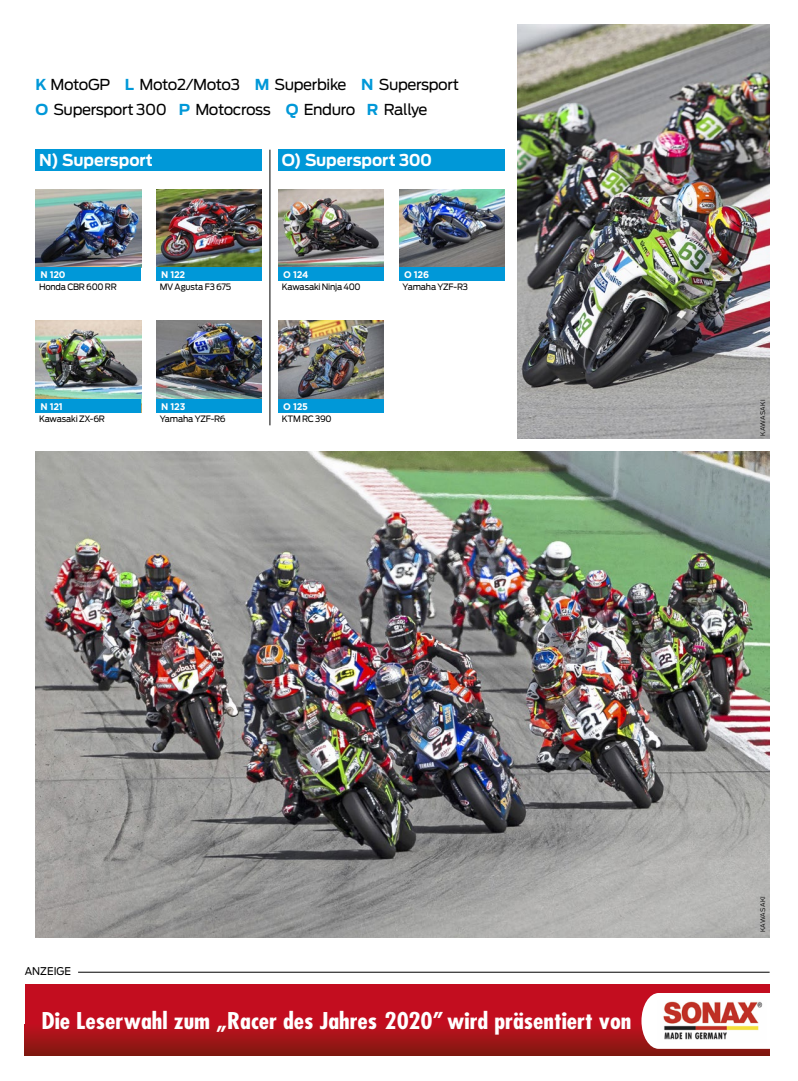
<style>
.page{position:relative;width:798px;height:1081px;background:#fff}
.page>*{position:absolute;margin:0;border:0;box-sizing:border-box;transform-origin:0 0}
.t1{font:700 condensed 22.5px "Futura Std";color:#fff;scale:1.1 1}
.t2{font:700 16.25px "Antenna";color:#fff;scale:.95 1}
.t3{font:15px/25px "Antenna";letter-spacing:-.025em;color:#000}
.t4{font:10.62px "Antenna";color:#000;scale:.95 1}
.t5{font:700 9.62px "Gotham";letter-spacing:-.025em;color:#fff;scale:.95 1}
.t6{font:8.75px "Antenna";letter-spacing:-.025em;color:#000;scale:.95 1}
.t7{font:300 6.25px "Antenna";letter-spacing:.025em;color:#000}
.s1{font-weight:700;color:#0098d8}
.s2{font-size:20px}
</style>
<div class="page">
<div style="left:35px;top:150px;width:227px;height:21px;background:#0098d8"></div>
<div style="left:278px;top:150px;width:226px;height:21px;background:#0098d8"></div>
<hr style="left:78px;top:971px;width:691px;height:1px;background:#000">
<hr style="left:269px;top:150px;width:1px;height:275px;background:#000">
<div style="left:25px;top:984px;width:744px;height:43px;background:#c30d1f"></div>
<svg style="left:25px;top:1027px;width:744px;height:28px;background:#9b1416"></svg>
<svg style="left:641px;top:993px;width:128px;height:56px"></svg>
<img style="left:657px;top:1000px;width:109px;height:42px">
<img style="left:35px;top:451px;width:734px;height:486px">
<img style="left:517px;top:25px;width:252px;height:413px">
<img style="left:156px;top:189px;width:106px;height:79px">
<img style="left:399px;top:189px;width:105px;height:79px">
<img style="left:156px;top:320px;width:106px;height:79px">
<div style="left:156px;top:268px;width:106px;height:13px;background:#0098d8"></div>
<div style="left:399px;top:268px;width:105px;height:13px;background:#0098d8"></div>
<div style="left:156px;top:399px;width:106px;height:13px;background:#0098d8"></div>
<img style="left:35px;top:189px;width:106px;height:79px">
<img style="left:278px;top:189px;width:106px;height:79px">
<img style="left:35px;top:320px;width:106px;height:79px">
<img style="left:278px;top:320px;width:105px;height:79px">
<div style="left:35px;top:268px;width:106px;height:13px;background:#0098d8"></div>
<div style="left:278px;top:268px;width:106px;height:13px;background:#0098d8"></div>
<div style="left:35px;top:399px;width:106px;height:13px;background:#0098d8"></div>
<div style="left:278px;top:399px;width:106px;height:13px;background:#0098d8"></div>
<h3 class="t3" style="left:35px;top:72px;width:425px"><span class="s1">K</span> MotoGP <span class="s1">L</span> Moto2/Moto3 <span class="s1">M</span> Superbike <span class="s1">N</span> Supersport<br><span class="s1">O</span> Supersport 300 <span class="s1">P</span> Motocross <span class="s1">Q</span> Enduro <span class="s1">R</span> Rallye</h3>
<h2 class="t2" style="left:39px;top:151px;width:121px">N) Supersport</h2>
<h2 class="t2" style="left:282px;top:151px;width:160px">O) Supersport 300</h2>
<p class="t5" style="left:40px;top:268px;width:28px">N 120</p>
<p class="t5" style="left:283px;top:268px;width:28px">O 124</p>
<p class="t5" style="left:161px;top:268px;width:27px">N 122</p>
<p class="t5" style="left:404px;top:268px;width:28px">O 126</p>
<p class="t6" style="left:39px;top:282px;width:83px">Honda CBR 600 RR</p>
<p class="t6" style="left:160px;top:282px;width:77px">MV Agusta F3 675</p>
<p class="t6" style="left:282px;top:282px;width:85px">Kawasaki Ninja 400</p>
<p class="t6" style="left:402px;top:282px;width:70px">Yamaha YZF-R3</p>
<p class="t5" style="left:40px;top:400px;width:25px">N 121</p>
<p class="t5" style="left:283px;top:400px;width:28px">O 125</p>
<p class="t5" style="left:161px;top:400px;width:27px">N 123</p>
<p class="t6" style="left:39px;top:414px;width:71px">Kawasaki ZX-6R</p>
<p class="t6" style="left:160px;top:414px;width:71px">Yamaha YZF-R6</p>
<p class="t6" style="left:282px;top:414px;width:54px">KTM RC 390</p>
<p class="t7" style="left:759px;top:436px;width:38px;rotate:-90deg">KAWASAKI</p>
<p class="t4" style="left:25px;top:965px;width:50px">ANZEIGE</p>
<h1 class="t1" style="left:41px;top:1010px;width:537px">Die Leserwahl zum <span class="s2">„</span>Racer des Jahres 2020<span class="s2">”</span> wird präsentiert von</h1>
<p class="t7" style="left:759px;top:932px;width:38px;rotate:-90deg">KAWASAKI</p>
</div>
